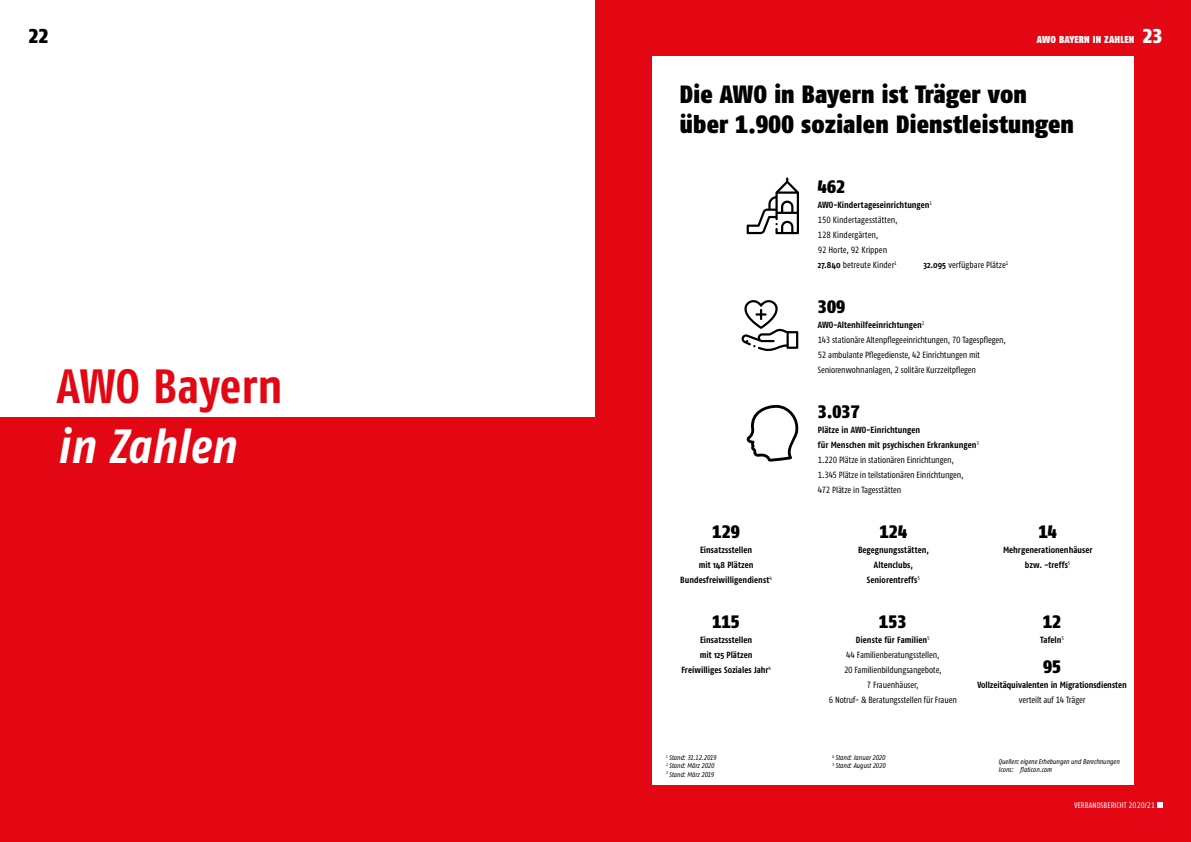
<style>
.page{position:relative;width:1191px;height:842px;background:#fff}
.page>*{position:absolute;margin:0;border:0;box-sizing:border-box;transform-origin:0 0}
.t1{font:700 48px "Fago Co Tf";color:#e30613}
.t2{font:italic 700 48px "Fago Co Tf";letter-spacing:.005em;color:#fff}
.t3{font:25px/30px "Fago Co Black Tf";letter-spacing:.01em;color:#000}
.t4{font:20px "Fago Co Black Tf";color:#fff}
.t5{font:20px "Fago Co Black Tf";color:#000}
.t6{font:18px "Fago Co Black Tf";letter-spacing:.01em;color:#000}
.t7{font:10px "Fago Co Black Tf";letter-spacing:.02em;color:#fff}
.t8{font:9px/15px "Fago Co Regular Tf";letter-spacing:-.01em;color:#000}
.t9{font:700 9px/15px "Fago Co";letter-spacing:.005em;color:#000;text-align:center}
.t10{font:9px "Fago Co";letter-spacing:.005em;color:#000}
.t11{font:8px "Fago Co Regular Tf";letter-spacing:.01em;color:#fff}
.t12{font:italic 7px/8.4px "Fago Co Regular Tf";letter-spacing:-.005em;color:#000}
.s1{color:#000}
.s2{font-weight:700}
</style>
<div class="page">
<div style="left:0;top:418px;width:595px;height:424px;background:#e30613"></div>
<div style="left:595px;top:0;width:596px;height:842px;background:#e30613"></div>
<svg style="left:1157px;top:802px;width:5px;height:6px"></svg>
<div style="left:652px;top:57px;width:481px;height:728px;background:#fff"></div>
<svg style="left:741px;top:300px;width:57px;height:51px"></svg>
<svg style="left:746px;top:177px;width:53px;height:57px"></svg>
<svg style="left:746px;top:405px;width:53px;height:57px"></svg>
<h3 class="t5" style="left:28px;top:23px;width:21px">22</h3>
<h3 class="t4" style="left:1132px;top:23px;width:31px"><span class="s1">0</span>23</h3>
<p class="t7" style="left:1037px;top:33px;width:99px">AWO BAYERN IN ZAHLEN</p>
<h2 class="t3" style="left:680px;top:78px;width:395px">Die AWO in Bayern ist Träger von über 1.900 sozialen Dienstleistungen</h2>
<h3 class="t6" style="left:818px;top:175px;width:29px">462</h3>
<p class="t9" style="left:818px;top:197px;width:116px">AWO-Kindertageseinrichtungen<sup>1</sup></p>
<p class="t8" style="left:818px;top:212px;width:81px">150 Kindertagesstätten,<br>128 Kindergärten,<br>92 Horte, 92 Krippen</p>
<h1 class="t1" style="left:57px;top:358px;width:227px">AWO Bayern</h1>
<h1 class="t2" style="left:57px;top:418px;width:180px">in Zahlen</h1>
<p class="t10" style="left:818px;top:259px;width:80px"><span class="s2">27.840</span> betreute Kinder<sup>1</sup></p>
<p class="t10" style="left:923px;top:259px;width:87px"><span class="s2">32.095</span> verfügbare Plätze<sup>1</sup></p>
<h3 class="t6" style="left:712px;top:520px;width:29px">129</h3>
<p class="t9" style="left:680px;top:542px;width:93px">Einsatzsstellen<br>mit 148 Plätzen<br>Bundesfreiwilligendienst<sup>4</sup></p>
<h3 class="t6" style="left:712px;top:610px;width:29px">115</h3>
<p class="t9" style="left:681px;top:632px;width:91px">Einsatzsstellen<br>mit 125 Plätzen<br>Freiwilliges Soziales Jahr<sup>4</sup></p>
<h3 class="t6" style="left:818px;top:295px;width:29px">309</h3>
<p class="t9" style="left:818px;top:317px;width:108px">AWO-Altenhilfeeinrichtungen<sup>2</sup></p>
<p class="t8" style="left:818px;top:332px;width:190px">143 stationäre Altenpflegeeinrichtungen, 70 Tagespflegen,<br>52 ambulante Pflegedienste, 42 Einrichtungen mit<br>Seniorenwohnanlagen, 2 solitäre Kurzzeitpflegen</p>
<h3 class="t6" style="left:818px;top:400px;width:43px">3.037</h3>
<p class="t9" style="left:818px;top:422px;width:163px;text-align:left">Plätze in AWO-Einrichtungen<br>für Menschen mit psychischen Erkrankungen<sup>3</sup></p>
<p class="t8" style="left:818px;top:452px;width:147px">1.220 Plätze in stationären Einrichtungen,<br>1.345 Plätze in teilstationären Einrichtungen,<br>472 Plätze in Tagesstätten</p>
<h3 class="t6" style="left:879px;top:520px;width:29px">124</h3>
<p class="t9" style="left:858px;top:542px;width:72px">Begegnungsstätten,<br>Altenclubs,<br>Seniorentreffs<sup>5</sup></p>
<h3 class="t6" style="left:879px;top:610px;width:29px">153</h3>
<p class="t9" style="left:856px;top:632px;width:75px">Dienste für Familien<sup>5</sup></p>
<p class="t8" style="left:828px;top:647px;width:130px;text-align:center">44 Familienberatungsstellen,<br>20 Familienbildungsangebote,<br>7 Frauenhäuser,<br>6 Notruf- &amp; Beratungsstellen für Frauen</p>
<h3 class="t6" style="left:1038px;top:520px;width:20px">14</h3>
<p class="t9" style="left:1003px;top:542px;width:91px">Mehrgenerationenhäuser bzw. -treffs<sup>5</sup></p>
<h3 class="t6" style="left:1043px;top:610px;width:20px">12</h3>
<p class="t9" style="left:1040px;top:632px;width:25px">Tafeln<sup>5</sup></p>
<h3 class="t6" style="left:1043px;top:655px;width:20px">95</h3>
<p class="t9" style="left:977px;top:677px;width:151px">Vollzeitäquivalenten in Migrationsdiensten</p>
<p class="t8" style="left:1019px;top:692px;width:68px">verteilt auf 14 Träger</p>
<p class="t12" style="left:666px;top:753px;width:52px"><sup>1</sup> Stand: 31.12.2019<br><sup>2</sup> Stand: März 2020<br><sup>3</sup> Stand: März 2019</p>
<p class="t12" style="left:832px;top:753px;width:55px"><sup>4</sup> Stand: Januar 2020<br><sup>5</sup> Stand: August 2020</p>
<p class="t12" style="left:998px;top:757px;width:123px">Quellen:eigene Erhebungen und Berechnungen<br>Icons: flaticon.com</p>
<p class="t11" style="left:1074px;top:800px;width:82px">VERBANDSBERICHT 2020/21</p>
</div>
